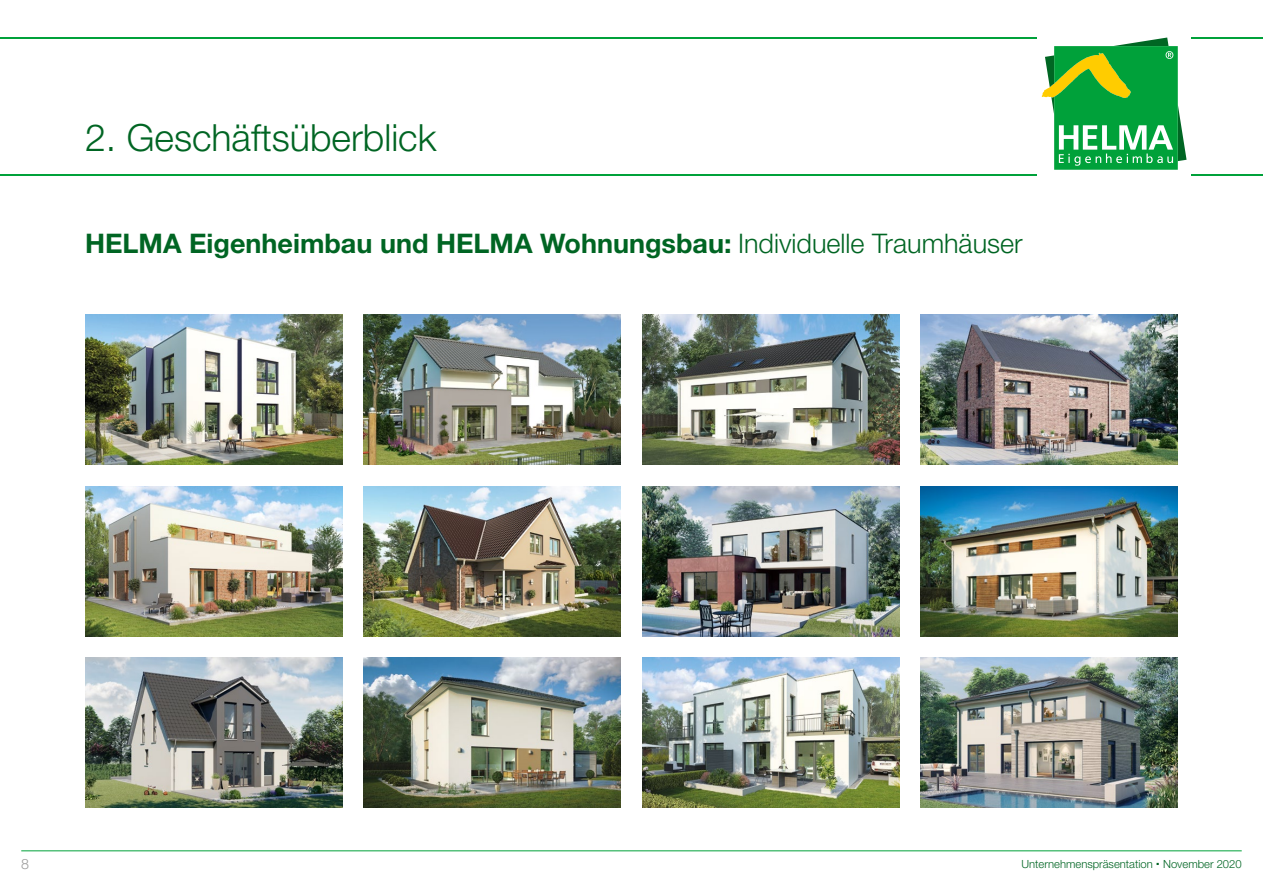
<style>
.page{position:relative;width:1263px;height:893px;background:#fff}
.page>*{position:absolute;margin:0;border:0;box-sizing:border-box;transform-origin:0 0}
.t1{font:300 37.5px "Helvetica Neue LT Std";color:#006523}
.t2{font:700 27px "Helvetica Neue LT Std";color:#006523}
.t3{font:300 14.25px "Helvetica Neue LT Std";color:#9d9d9c}
.t4{font:300 11.25px "Helvetica Neue LT Std";color:#006523}
.s1{font-weight:300}
</style>
<div class="page">
<hr style="left:21px;top:850px;width:1221px;height:1px;background:#00a13a">
<hr style="left:0;top:174px;width:1263px;height:1px;background:#00a13a">
<hr style="left:0;top:38px;width:1263px;height:1px;background:#00a13a">
<div style="left:1038px;top:0;width:153px;height:234px;background:#fff"></div>
<svg style="left:1042px;top:38px;width:144px;height:132px"></svg>
<img style="left:85px;top:658px;width:257px;height:150px">
<img style="left:364px;top:315px;width:257px;height:150px">
<img style="left:85px;top:486px;width:257px;height:150px">
<img style="left:921px;top:658px;width:257px;height:150px">
<img style="left:85px;top:315px;width:257px;height:150px">
<img style="left:364px;top:658px;width:257px;height:150px">
<img style="left:921px;top:486px;width:257px;height:150px">
<img style="left:921px;top:315px;width:257px;height:150px">
<img style="left:364px;top:486px;width:257px;height:150px">
<img style="left:642px;top:658px;width:257px;height:150px">
<img style="left:642px;top:315px;width:257px;height:150px">
<img style="left:642px;top:486px;width:257px;height:150px">
<h1 class="t1" style="left:85px;top:115px;width:353px">2. Geschäftsüberblick</h1>
<p class="t2" style="left:85px;top:227px;width:939px">HELMA Eigenheimbau und HELMA Wohnungsbau: <span class="s1">Individuelle Traumhäuser</span></p>
<p class="t3" style="left:21px;top:855px;width:9px">8</p>
<p class="t4" style="left:1021px;top:857px;width:222px">Unternehmenspräsentation November 2020</p>
</div>
